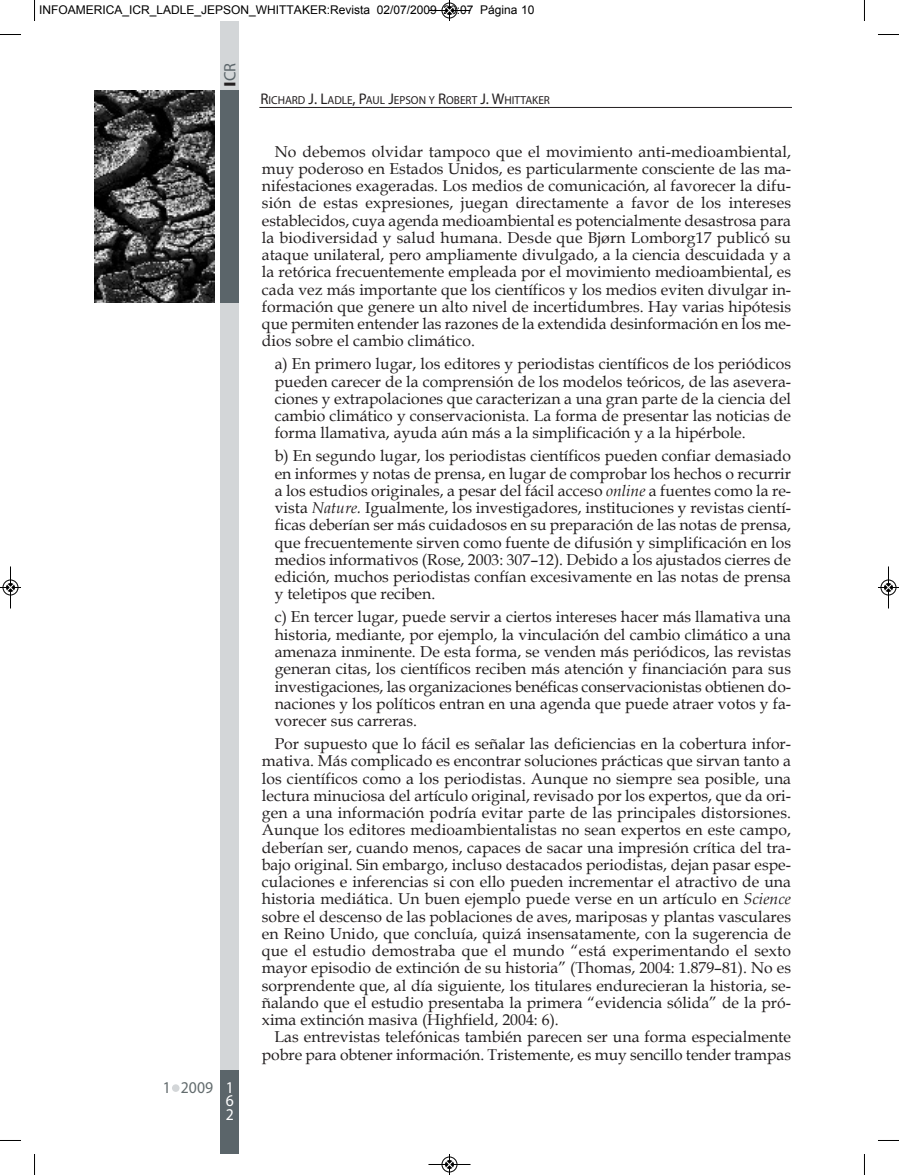
<style>
.page{position:relative;width:899px;height:1175px;background:#fff}
.page>*{position:absolute;margin:0;border:0;box-sizing:border-box;transform-origin:0 0}
.t1{font:16.5px "Myriad Pro";color:#636c6e;scale:.95 1}
.t2{font:16.5px "Myriad Pro";color:#5b656a}
.t3{font:16.5px/13.5px "Myriad Pro";color:#fff;text-align:justify;scale:.95 1}
.t4{font:15.75px/17.2px "Book Antiqua";color:#231f20;text-align:justify}
.t5{font:12px "Arial";color:#000}
.t6{font:11.55px "Myriad Pro";color:#231f20}
.s1{font-weight:700;color:#231f20}
.s2{font-size:15.45px}
.s3{font-style:italic}
</style>
<div class="page">
<div style="left:172px;top:1084px;width:7px;height:7px;background:#d3d6d8;border-radius:50%"></div>
<div style="left:220px;top:90px;width:19px;height:1050px;background:#d3d6d8"></div>
<img style="left:95px;top:91px;width:119px;height:212px">
<div style="left:220px;top:35px;width:19px;height:268px;background:#5b656a"></div>
<div style="left:220px;top:21px;width:19px;height:69px;background:#d3d6d8"></div>
<div style="left:220px;top:1070px;width:19px;height:84px;background:#5b656a"></div>
<hr style="left:259px;top:107px;width:532px;height:1px;background:#231f20">
<svg style="left:34px;top:0;width:1px;height:21px"></svg>
<svg style="left:0;top:34px;width:21px;height:1px"></svg>
<svg style="left:878px;top:34px;width:20px;height:1px"></svg>
<svg style="left:34px;top:1154px;width:1px;height:21px"></svg>
<svg style="left:0;top:1140px;width:21px;height:1px"></svg>
<svg style="left:878px;top:1140px;width:20px;height:1px"></svg>
<svg style="left:428px;top:0;width:43px;height:21px"></svg>
<svg style="left:428px;top:1154px;width:43px;height:21px"></svg>
<svg style="left:0;top:566px;width:21px;height:43px"></svg>
<svg style="left:878px;top:566px;width:20px;height:43px"></svg>
<p class="t5" style="left:39px;top:3px;width:496px">INFOAMERICA_ICR_LADLE_JEPSON_WHITTAKER:Revista 02/07/2009 20:07 Página 10</p>
<p class="t2" style="left:223px;top:87px;width:26px;rotate:-90deg"><span class="s1">I</span>CR</p>
<p class="t1" style="left:163px;top:1081px;width:54px">1 2009</p>
<p class="t3" style="left:226px;top:1081px;width:10px">1<br>6<br>2</p>
<p class="t6" style="left:260px;top:96px;width:291px"><span class="s2">R</span>ICHARD <span class="s2">J. L</span>ADLE<span class="s2">, P</span>AUL <span class="s2">J</span>EPSON Y <span class="s2">R</span>OBERT <span class="s2">J. W</span>HITTAKER</p>
<p class="t4" style="left:262px;top:143px;width:530px;text-indent:13px">no debemos olvidar tampoco que el movimiento anti-medioambiental, muy poderoso en estados unidos, es particularmente consciente de las ma&shy;nifestaciones exageradas. los medios de comunicación, al favorecer la difu&shy;sión de estas expresiones, juegan directamente a favor de los intereses establecidos, cuya agenda medioambiental es potencialmente desastrosa para la biodiversidad y salud humana. desde que bjørn lomborg17 publicó su ataque unilateral, pero ampliamente divulgado, a la ciencia descuidada y a la retórica frecuentemente empleada por el movimiento medioambiental, es cada vez más importante que los científicos y los medios eviten divulgar in&shy;formación que genere un alto nivel de incertidumbres. Hay varias hipótesis que permiten entender las razones de la extendida desinformación en los me&shy;dios sobre el cambio climático.</p>
<p class="t4" style="left:274px;top:356px;width:517px">a) en primero lugar, los editores y periodistas científicos de los periódicos pueden carecer de la comprensión de los modelos teóricos, de las asevera&shy;ciones y extrapolaciones que caracterizan a una gran parte de la ciencia del cambio climático y conservacionista. la forma de presentar las noticias de forma llamativa, ayuda aún más a la simplificación y a la hipérbole.</p>
<p class="t4" style="left:274px;top:448px;width:517px">b) en segundo lugar, los periodistas científicos pueden confiar demasiado en informes y notas de prensa, en lugar de comprobar los hechos o recurrir a los estudios originales, a pesar del fácil acceso <span class="s3">online</span> a fuentes como la re&shy;vista <span class="s3">Nature.</span> igualmente, los investigadores, instituciones y revistas cientí&shy;ficas deberían ser más cuidadosos en su preparación de las notas de prensa, que frecuentemente sirven como fuente de difusión y simplificación en los medios informativos (rose, 2003: 307–12). debido a los ajustados cierres de edición, muchos periodistas confían excesivamente en las notas de prensa y teletipos que reciben.</p>
<p class="t4" style="left:274px;top:609px;width:517px">c) en tercer lugar, puede servir a ciertos intereses hacer más llamativa una historia, mediante, por ejemplo, la vinculación del cambio climático a una amenaza inminente. de esta forma, se venden más periódicos, las revistas generan citas, los científicos reciben más atención y financiación para sus investigaciones, las organizaciones benéficas conservacionistas obtienen do&shy;naciones y los políticos entran en una agenda que puede atraer votos y fa&shy;vorecer sus carreras.</p>
<p class="t4" style="left:262px;top:735px;width:530px;text-indent:13px">Por supuesto que lo fácil es señalar las deficiencias en la cobertura infor&shy;mativa. más complicado es encontrar soluciones prácticas que sirvan tanto a los científicos como a los periodistas. aunque no siempre sea posible, una lectura minuciosa del artículo original, revisado por los expertos, que da ori&shy;gen a una información podría evitar parte de las principales distorsiones. aunque los editores medioambientalistas no sean expertos en este campo, deberían ser, cuando menos, capaces de sacar una impresión crítica del tra&shy;bajo original. sin embargo, incluso destacados periodistas, dejan pasar espe&shy;culaciones e inferencias si con ello pueden incrementar el atractivo de una historia mediática. un buen ejemplo puede verse en un artículo en <span class="s3">Science </span>sobre el descenso de las poblaciones de aves, mariposas y plantas vasculares en reino unido, que concluía, quizá insensatamente, con la sugerencia de que el estudio demostraba que el mundo “está experimentando el sexto mayor episodio de extinción de su historia” (thomas, 2004: 1.879–81). no es sorprendente que, al día siguiente, los titulares endurecieran la historia, se&shy;ñalando que el estudio presentaba la primera “evidencia sólida” de la pró&shy;xima extinción masiva (Highfield, 2004: 6).</p>
<p class="t4" style="left:262px;top:1028px;width:530px;text-align:right">las entrevistas telefónicas también parecen ser una forma especialmente pobre para obtener información. tristemente, es muy sencillo tender trampas</p>
</div>
